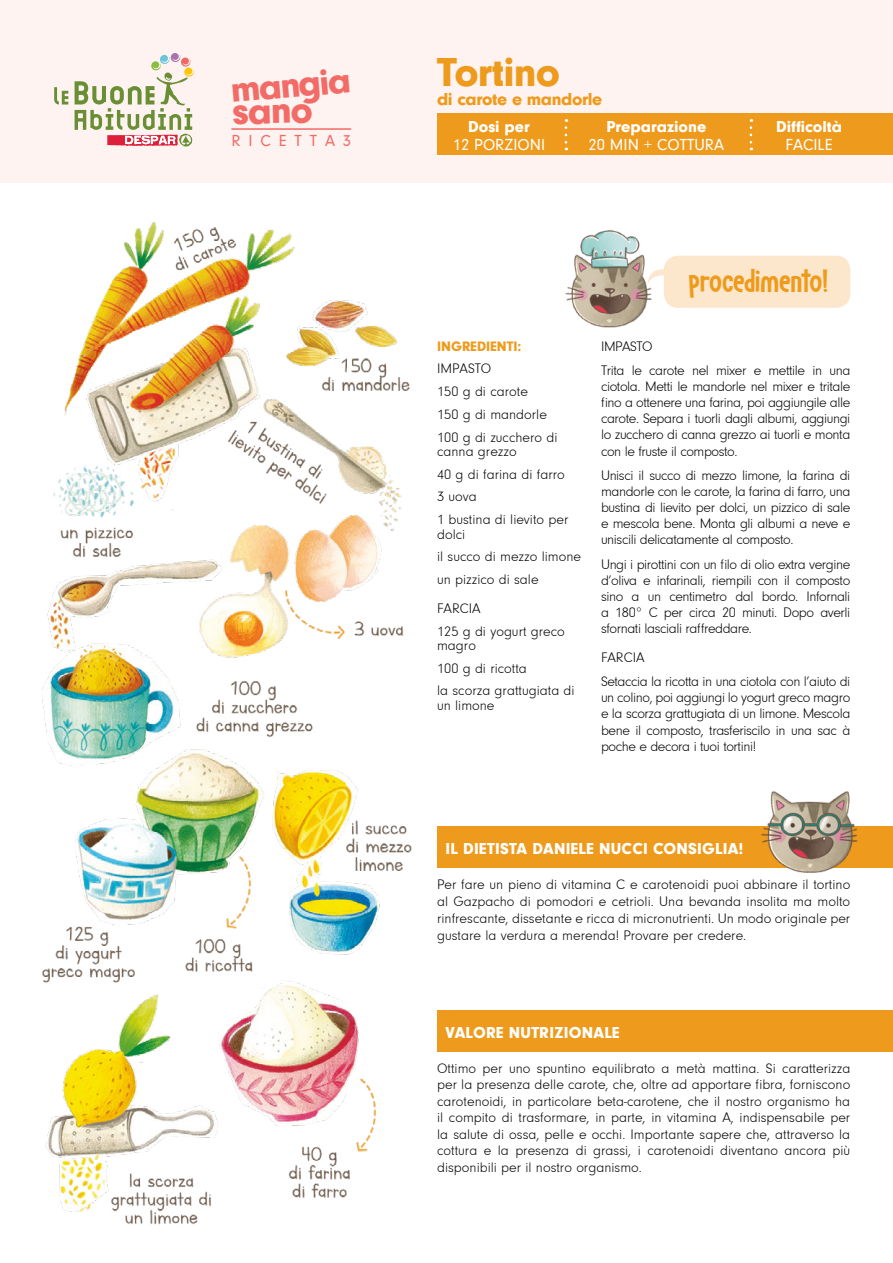
<style>
.page{position:relative;width:893px;height:1263px;background:#fff}
.page>*{position:absolute;margin:0;border:0;box-sizing:border-box;transform-origin:0 0}
.t1{font:900 42px "Neuzeit Grotesk TOT";letter-spacing:-.02em;color:#ee9b1d}
.t2{font:900 38.7px "Neuzeit Grotesk TOT";color:#f26b66}
.t3{font:900 37.5px "Neuzeit Grotesk TOT";color:#f26b66}
.t4{font:33.15px "Dapplegrim DEMO";letter-spacing:-.02em;color:#ee9b1d}
.t5{font:900 18px "Neuzeit Grotesk TOT";letter-spacing:-.02em;color:#ee9b1d}
.t6{font:900 16.5px "Neuzeit Grotesk TOT";letter-spacing:.015em;color:#fff}
.t7{font:16.5px "Neuzeit Gro";color:#fff}
.t8{font:16.5px "Neuzeit Gro";letter-spacing:.48em;color:#f26b66}
.t9{font:300 14.25px/16px "Neuzeit Gro";color:#000;text-align:justify}
.t10{font:300 14.25px/24.6px "Neuzeit Gro";letter-spacing:-.03em;color:#000}
.t11{font:900 14.25px "Neuzeit Grotesk TOT";color:#ee9b1d}
</style>
<div class="page">
<div style="left:0;top:0;width:893px;height:183px;background:#fef3f0"></div>
<svg style="left:54px;top:87px;width:14px;height:17px"></svg>
<svg style="left:75px;top:53px;width:119px;height:94px"></svg>
<hr style="left:231px;top:128px;width:120px;height:2px;background:#f26b66">
<img style="left:42px;top:222px;width:370px;height:1003px">
<div style="left:437px;top:114px;width:456px;height:41px;background:#ee9b1d"></div>
<div style="left:437px;top:1010px;width:456px;height:42px;background:#ee9b1d"></div>
<div style="left:437px;top:826px;width:456px;height:41px;background:#ee9b1d"></div>
<svg style="left:565px;top:128px;width:2px;height:22px"></svg>
<svg style="left:750px;top:128px;width:2px;height:22px"></svg>
<img style="left:565px;top:229px;width:106px;height:99px">
<img style="left:757px;top:791px;width:103px;height:82px">
<div style="left:664px;top:256px;width:186px;height:52px;background:#fce7cc;border-radius:14px"></div>
<svg style="left:648px;top:267px;width:16px;height:19px"></svg>
<h3 class="t3" style="left:229px;top:69px;width:122px;rotate:-5deg">mangia</h3>
<h2 class="t2" style="left:232px;top:89px;width:82px;rotate:-1deg">sano</h2>
<p class="t8" style="left:231px;top:132px;width:121px">RICETTA3</p>
<h1 class="t1" style="left:437px;top:49px;width:124px">Tortino</h1>
<p class="t5" style="left:437px;top:89px;width:167px">di carote e mandorle</p>
<p class="t6" style="left:468px;top:117px;width:63px">Dosi per</p>
<p class="t7" style="left:453px;top:135px;width:94px">12 PORZIONI</p>
<p class="t6" style="left:606px;top:117px;width:101px">Preparazione</p>
<p class="t7" style="left:588px;top:135px;width:137px">20 MIN + COTTURA</p>
<p class="t6" style="left:776px;top:117px;width:67px">Difficoltà</p>
<p class="t7" style="left:786px;top:135px;width:48px">FACILE</p>
<p class="t11" style="left:437px;top:338px;width:86px">INGREDIENTI:</p>
<p class="t9" style="left:437px;top:358px;width:122px;line-height:22.8px;text-align:left">IMPASTO<br>150 g di carote<br>150 g di mandorle<br>100 g di zucchero di</p>
<p class="t9" style="left:437px;top:440px;width:133px;line-height:22.8px;text-align:left">canna grezzo<br>40 g di farina di farro<br>3 uova<br>1 bustina di lievito per</p>
<p class="t9" style="left:437px;top:523px;width:145px;line-height:22.8px;text-align:left">dolci<br>il succo di mezzo limone un pizzico di sale</p>
<p class="t9" style="left:437px;top:597px;width:129px;line-height:22.8px">FARCIA<br>125 g di yogurt greco</p>
<p class="t9" style="left:437px;top:634px;width:139px;line-height:22.8px;text-align:left">magro<br>100 g di ricotta<br>la scorza grattugiata di</p>
<p class="t9" style="left:437px;top:697px;width:59px">un limone</p>
<h3 class="t4" style="left:688px;top:261px;width:141px">procedimento!</h3>
<p class="t10" style="left:601px;top:334px;width:251px">IMPASTO<br>Trita le carote nel mixer e mettile in una</p>
<p class="t9" style="left:601px;top:379px;width:251px">ciotola. Metti le mandorle nel mixer e tritale fino a ottenere una farina, poi aggiungile alle carote. Separa i tuorli dagli albumi, aggiungi lo zucchero di canna grezzo ai tuorli e monta con le fruste il composto.</p>
<p class="t9" style="left:601px;top:468px;width:251px">Unisci il succo di mezzo limone, la farina di mandorle con le carote, la farina di farro, una bustina di lievito per dolci, un pizzico di sale e mescola bene. Monta gli albumi a neve e uniscili delicatamente al composto.</p>
<p class="t9" style="left:601px;top:556px;width:251px">Ungi i pirottini con un filo di olio extra vergine d’oliva e infarinali, riempili con il composto sino a un centimetro dal bordo. Infornali a 180° C per circa 20 minuti. Dopo averli sfornati lasciali raffreddare.</p>
<p class="t10" style="left:601px;top:645px;width:251px">FARCIA<br>Setaccia la ricotta in una ciotola con l’aiuto di</p>
<p class="t9" style="left:601px;top:690px;width:251px">un colino, poi aggiungi lo yogurt greco magro e la scorza grattugiata di un limone. Mescola bene il composto, trasferiscilo in una sac à poche e decora i tuoi tortini!</p>
<p class="t6" style="left:445px;top:839px;width:300px">IL DIETISTA DANIELE NUCCI CONSIGLIA!</p>
<p class="t9" style="left:437px;top:876px;width:415px;line-height:17.1px">Per fare un pieno di vitamina C e carotenoidi puoi abbinare il tortino al Gazpacho di pomodori e cetrioli. Una bevanda insolita ma molto rinfrescante, dissetante e ricca di micronutrienti. Un modo originale per gustare la verdura a merenda! Provare per credere.</p>
<p class="t6" style="left:445px;top:1023px;width:176px">VALORE NUTRIZIONALE</p>
<p class="t9" style="left:437px;top:1060px;width:415px;line-height:16.5px">Ottimo per uno spuntino equilibrato a metà mattina. Si caratterizza per la presenza delle carote, che, oltre ad apportare fibra, forniscono carotenoidi, in particolare beta-carotene, che il nostro organismo ha il compito di trasformare, in parte, in vitamina A, indispensabile per la salute di ossa, pelle e occhi. Importante sapere che, attraverso la cottura e la presenza di grassi, i carotenoidi diventano ancora più disponibili per il nostro organismo.</p>
</div>
